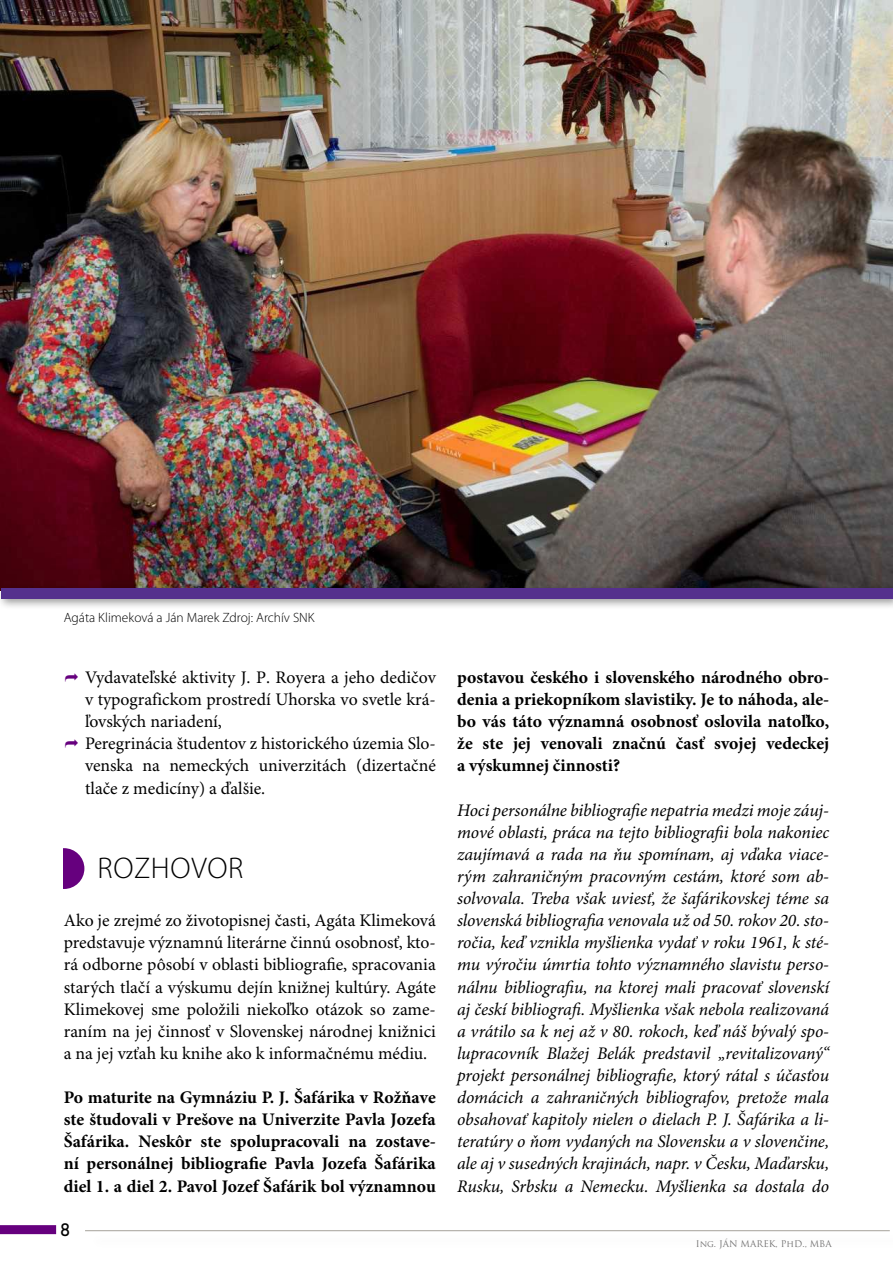
<style>
.page{position:relative;width:893px;height:1263px;background:#fff}
.page>*{position:absolute;margin:0;border:0;box-sizing:border-box;transform-origin:0 0}
.t1{font:300 30px "Myriad Pro";letter-spacing:.02em;color:#000}
.t2{font:18px "GT Pressura";color:#000}
.t3{font:italic 17.7px/22px "Minion Pro";letter-spacing:-.01em;color:#000;text-align:justify}
.t4{font:17.7px/22px "Minion Pro";color:#000}
.t5{font:700 17.7px/22px "Minion Pro";color:#000;text-align:justify}
.t6{font:300 13.5px "Myriad Pro";color:#000}
.t7{font:9px "Trajan Pro";color:#706f6f}
</style>
<div class="page">
<div style="left:0;top:1225px;width:56px;height:9px;background:#66007e"></div>
<hr style="left:85px;top:1230px;width:805px;height:1px;background:#a5a29a">
<img style="left:0;top:0;width:893px;height:583px">
<div style="left:0;top:583px;width:893px;height:27px;background:#000;opacity:.4"></div>
<div style="left:1px;top:588px;width:892px;height:11px;background:#55308d"></div>
<div style="left:44px;top:848px;width:40px;height:41px;background:#66007e;border-radius:50%"></div>
<div style="left:43px;top:846px;width:20px;height:44px;background:#fff"></div>
<p class="t6" style="left:64px;top:610px;width:252px">Agáta Klimeková a Ján Marek Zdroj: Archív SNK</p>
<p class="t4" style="left:85px;top:667px;width:352px">Vydavateľské aktivity J. P. Royera a jeho dedičov v typografickom prostredí Uhorska vo svetle krá&shy;ľovských nariadení,<br>Peregrinácia študentov z historického územia Slo&shy;venska na nemeckých univerzitách (dizertačné tlače z medicíny) a ďalšie.</p>
<h1 class="t1" style="left:97px;top:851px;width:147px">ROZHOVOR</h1>
<p class="t4" style="left:64px;top:910px;width:374px;text-align:justify">Ako je zrejmé zo životopisnej časti, Agáta Klimeková predstavuje významnú literárne činnú osobnosť, kto&shy;rá odborne pôsobí v oblasti bibliografie, spracovania starých tlačí a výskumu dejín knižnej kultúry. Agáte Klimekovej sme položili niekoľko otázok so zame&shy;raním na jej činnosť v Slovenskej národnej knižnici a na jej vzťah ku knihe ako k informačnému médiu.</p>
<p class="t5" style="left:64px;top:1087px;width:374px">Po maturite na Gymnáziu P. J. Šafárika v Rožňave ste študovali v Prešove na Univerzite Pavla Jozefa Šafárika. Neskôr ste spolupracovali na zostave&shy;ní personálnej bibliografie Pavla Jozefa Šafárika diel 1. a diel 2. Pavol Jozef Šafárik bol významnou</p>
<p class="t2" style="left:61px;top:1216px;width:11px">8</p>
<p class="t5" style="left:457px;top:667px;width:374px">postavou českého i slovenského národného obro&shy;denia a priekopníkom slavistiky. Je to náhoda, ale&shy;bo vás táto významná osobnosť oslovila natoľko, že ste jej venovali značnú časť svojej vedeckej a výskumnej činnosti?</p>
<p class="t3" style="left:457px;top:800px;width:374px">Hoci personálne bibliografie nepatria medzi moje záuj&shy;mové oblasti, práca na tejto bibliografii bola nakoniec zaujímavá a rada na ňu spomínam, aj vďaka viace&shy;rým zahraničným pracovným cestám, ktoré som ab&shy;solvovala. Treba však uviesť, že šafárikovskej téme sa slovenská bibliografia venovala už od 50. rokov 20. sto&shy;ročia, keď vznikla myšlienka vydať v roku 1961, k sté&shy;mu výročiu úmrtia tohto významného slavistu perso&shy;nálnu bibliografiu, na ktorej mali pracovať slovenskí aj českí bibliografi. Myšlienka však nebola realizovaná a vrátilo sa k nej až v 80. rokoch, keď náš bývalý spo&shy;lupracovník Blažej Belák predstavil „revitalizovaný“ projekt personálnej bibliografie, ktorý rátal s účasťou domácich a zahraničných bibliografov, pretože mala obsahovať kapitoly nielen o dielach P. J. Šafárika a li&shy;teratúry o ňom vydaných na Slovensku a v slovenčine, ale aj v susedných krajinách, napr. v Česku, Maďarsku, Rusku, Srbsku a Nemecku. Myšlienka sa dostala do</p>
<p class="t7" style="left:696px;top:1238px;width:137px">Ing. JÁN MAREK, PhD., MBA</p>
</div>
